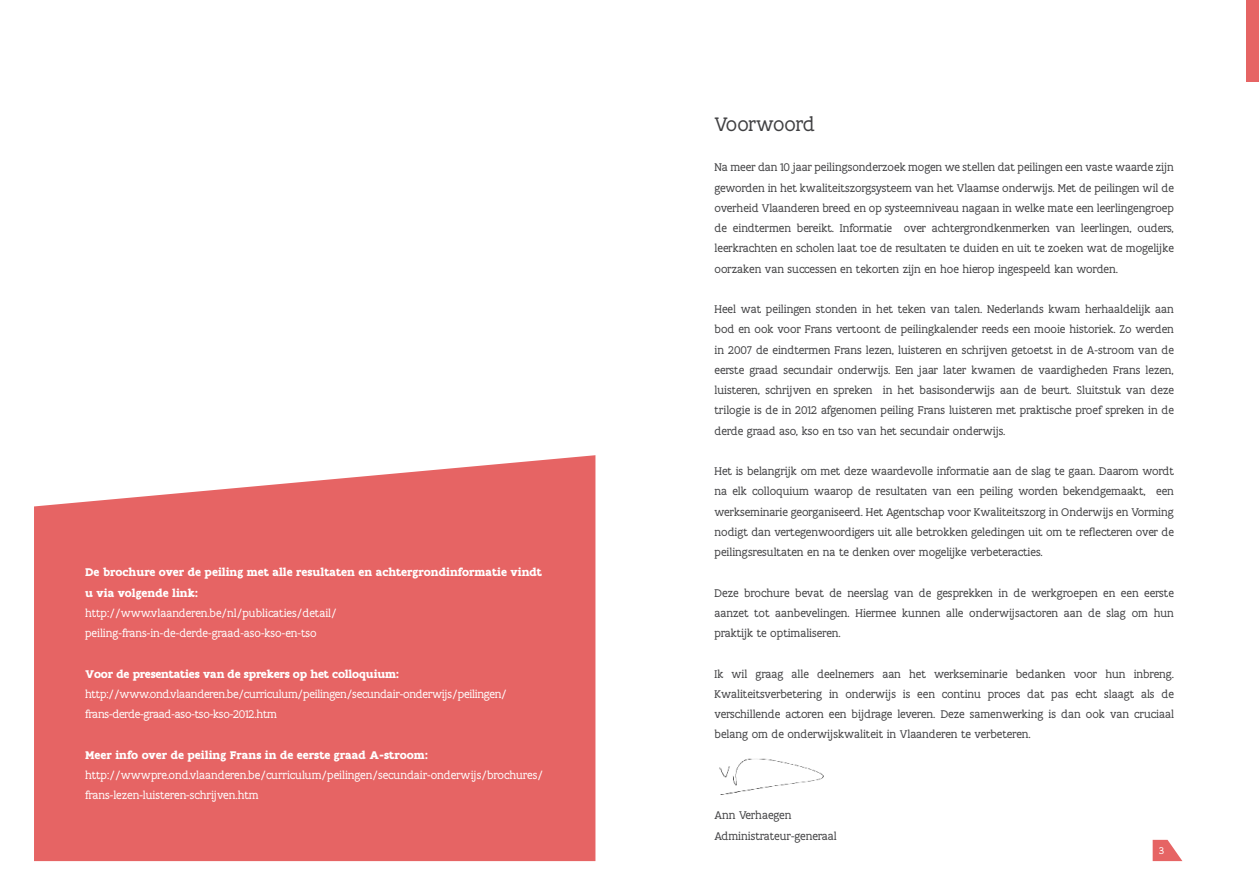
<style>
.page{position:relative;width:1259px;height:893px;background:#fff}
.page>*{position:absolute;margin:0;border:0;box-sizing:border-box;transform-origin:0 0}
.t1{font:21px "Flanders Art Serif";letter-spacing:-.02em;color:#404042}
.t2{font:12px/20.2px "Flanders Art Serif";color:#404042;text-align:justify}
.t3{font:12px/20.2px "Flanders Art Serif";color:#fff}
.t4{font:700 12px/20.2px "Flanders Art Serif";color:#fff}
.t5{font:10.5px "Flanders Art Serif";color:#fff}
</style>
<div class="page">
<div style="left:1246px;top:0;width:13px;height:82px;background:#e66464"></div>
<svg style="left:1152px;top:840px;width:30px;height:21px"></svg>
<div style="left:34px;top:455px;width:561px;height:406px;background:#e66464"></div>
<img style="left:719px;top:758px;width:105px;height:37px">
<p class="t4" style="left:85px;top:563px;width:458px">De brochure over de peiling met alle resultaten en achtergrondinformatie vindt u via volgende link:</p>
<p class="t3" style="left:85px;top:604px;width:253px">http://www.vlaanderen.be/nl/publicaties/detail/ peiling-frans-in-de-derde-graad-aso-kso-en-tso</p>
<p class="t4" style="left:85px;top:664px;width:316px">Voor de presentaties van de sprekers op het colloquium:</p>
<p class="t3" style="left:85px;top:684px;width:423px">http://www.ond.vlaanderen.be/curriculum/peilingen/secundair-onderwijs/peilingen/ frans-derde-graad-aso-tso-kso-2012.htm</p>
<p class="t4" style="left:85px;top:745px;width:345px">Meer info over de peiling Frans in de eerste graad A-stroom:</p>
<p class="t3" style="left:85px;top:765px;width:459px">http://wwwpre.ond.vlaanderen.be/curriculum/peilingen/secundair-onderwijs/brochures/ frans-lezen-luisteren-schrijven.htm</p>
<h1 class="t1" style="left:714px;top:115px;width:102px">Voorwoord</h1>
<p class="t2" style="left:714px;top:158px;width:461px">Na meer dan 10 jaar peilingsonderzoek mogen we stellen dat peilingen een vaste waarde zijn geworden in het kwaliteitszorgsysteem van het Vlaamse onderwijs. Met de peilingen wil de overheid Vlaanderen breed en op systeemniveau nagaan in welke mate een leerlingengroep de eindtermen bereikt. Informatie over achtergrondkenmerken van leerlingen, ouders, leerkrachten en scholen laat toe de resultaten te duiden en uit te zoeken wat de mogelijke oorzaken van successen en tekorten zijn en hoe hierop ingespeeld kan worden.</p>
<p class="t2" style="left:714px;top:300px;width:461px">Heel wat peilingen stonden in het teken van talen. Nederlands kwam herhaaldelijk aan bod en ook voor Frans vertoont de peilingkalender reeds een mooie historiek. Zo werden in 2007 de eindtermen Frans lezen, luisteren en schrijven getoetst in de A-stroom van de eerste graad secundair onderwijs. Een jaar later kwamen de vaardigheden Frans lezen, luisteren, schrijven en spreken in het basisonderwijs aan de beurt. Sluitstuk van deze trilogie is de in 2012 afgenomen peiling Frans luisteren met praktische proef spreken in de derde graad aso, kso en tso van het secundair onderwijs.</p>
<p class="t2" style="left:714px;top:462px;width:461px">Het is belangrijk om met deze waardevolle informatie aan de slag te gaan. Daarom wordt na elk colloquium waarop de resultaten van een peiling worden bekendgemaakt, een werkseminarie georganiseerd. Het Agentschap voor Kwaliteitszorg in Onderwijs en Vorming nodigt dan vertegenwoordigers uit alle betrokken geledingen uit om te reflecteren over de peilingsresultaten en na te denken over mogelijke verbeteracties.</p>
<p class="t2" style="left:714px;top:583px;width:461px">Deze brochure bevat de neerslag van de gesprekken in de werkgroepen en een eerste aanzet tot aanbevelingen. Hiermee kunnen alle onderwijsactoren aan de slag om hun praktijk te optimaliseren.</p>
<p class="t2" style="left:714px;top:664px;width:461px">Ik wil graag alle deelnemers aan het werkseminarie bedanken voor hun inbreng.<br>Kwaliteitsverbetering in onderwijs is een continu proces dat pas echt slaagt als de verschillende actoren een bijdrage leveren. Deze samenwerking is dan ook van cruciaal belang om de onderwijskwaliteit in Vlaanderen te verbeteren.</p>
<p class="t2" style="left:714px;top:806px;width:123px">Ann Verhaegen<br>Administrateur-generaal</p>
<p class="t5" style="left:1159px;top:846px;width:6px">3</p>
</div>
